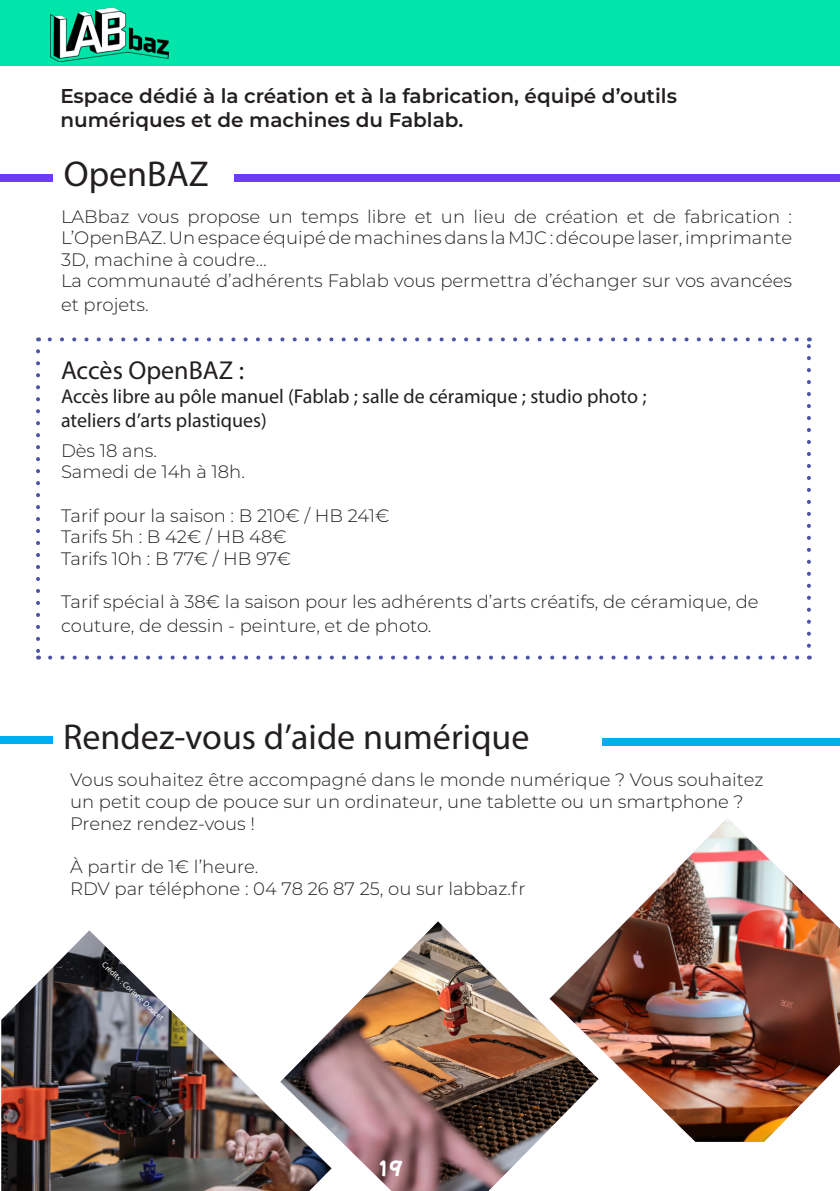
<style>
.page{position:relative;width:840px;height:1191px;background:#fff}
.page>*{position:absolute;margin:0;border:0;box-sizing:border-box;transform-origin:0 0}
.t1{font:36px "Myriad Pro";color:#231f20}
.t2{font:26px "Myriad Pro";color:#231f20}
.t3{font:20px/24px "Myriad Pro";color:#231f20}
.t4{font:600 20px/24px "Montserrat";color:#231f20}
.t5{font:300 18px/21.6px "Montserrat";color:#231f20}
.t6{font:18px "Mochiy Pop One";color:#fff}
.t7{font:8px "Myriad Pro";color:#fff}
</style>
<div class="page">
<img style="left:331px;top:921px;width:218px;height:270px">
<div style="left:0;top:0;width:839px;height:65px;background:#01e4aa"></div>
<div style="left:0;top:174px;width:53px;height:7px;background:#6a3cf6"></div>
<img style="left:50px;top:7px;width:119px;height:55px">
<svg style="left:50px;top:655px;width:750px;height:4px"></svg>
<svg style="left:36px;top:351px;width:4px;height:308px"></svg>
<svg style="left:807px;top:337px;width:3px;height:309px"></svg>
<svg style="left:38px;top:337px;width:758px;height:4px"></svg>
<div style="left:234px;top:174px;width:605px;height:8px;background:#6a3cf6"></div>
<div style="left:602px;top:738px;width:237px;height:7px;background:#00aeef"></div>
<div style="left:0;top:736px;width:53px;height:8px;background:#00aeef"></div>
<img style="left:549px;top:818px;width:290px;height:323px">
<img style="left:1px;top:930px;width:330px;height:261px">
<p class="t4" style="left:60px;top:83px;width:617px">Espace dédié à la création et à la fabrication, équipé d’outils numériques et de machines du Fablab.</p>
<p class="t1" style="left:64px;top:151px;width:146px">OpenBAZ</p>
<p class="t5" style="left:61px;top:205px;width:732px;text-align:justify">LABbaz vous propose un temps libre et un lieu de création et de fabrication :<br>L’OpenBAZ. Un espace équipé de machines dans la MJC : découpe laser, imprimante 3D, machine à coudre…</p>
<p class="t5" style="left:61px;top:268px;width:732px;line-height:24px">La communauté d’adhérents Fablab vous permettra d’échanger sur vos avancées et projets.</p>
<p class="t2" style="left:61px;top:354px;width:184px">Accès OpenBAZ :</p>
<p class="t3" style="left:61px;top:383px;width:586px">Accès libre au pôle manuel (Fablab ; salle de céramique ; studio photo ; ateliers d’arts plastiques)</p>
<p class="t5" style="left:61px;top:439px;width:98px">Dès 18 ans.</p>
<p class="t5" style="left:61px;top:460px;width:185px">Samedi de 14h à 18h.</p>
<p class="t5" style="left:61px;top:504px;width:330px">Tarif pour la saison : B 210€ / HB 241€</p>
<p class="t5" style="left:61px;top:525px;width:227px">Tarifs 5h : B 42€ / HB 48€</p>
<p class="t5" style="left:61px;top:547px;width:232px">Tarifs 10h : B 77€ / HB 97€</p>
<p class="t5" style="left:61px;top:589px;width:698px;line-height:24px">Tarif spécial à 38€ la saison pour les adhérents d’arts créatifs, de céramique, de couture, de dessin - peinture, et de photo.</p>
<p class="t1" style="left:63px;top:714px;width:468px">Rendez-vous d’aide numérique</p>
<p class="t5" style="left:70px;top:768px;width:694px">Vous souhaitez être accompagné dans le monde numérique ? Vous souhaitez un petit coup de pouce sur un ordinateur, une tablette ou un smartphone ?<br>Prenez rendez-vous !</p>
<p class="t5" style="left:70px;top:855px;width:190px">À partir de 1€ l’heure.</p>
<p class="t5" style="left:70px;top:876px;width:456px">RDV par téléphone : 04 78 26 87 25, ou sur labbaz.fr</p>
<p class="t7" style="left:107px;top:959px;width:82px;rotate:43deg">Crédits : Corinne Doucet</p>
<p class="t6" style="left:377px;top:1154px;width:27px">19</p>
</div>
